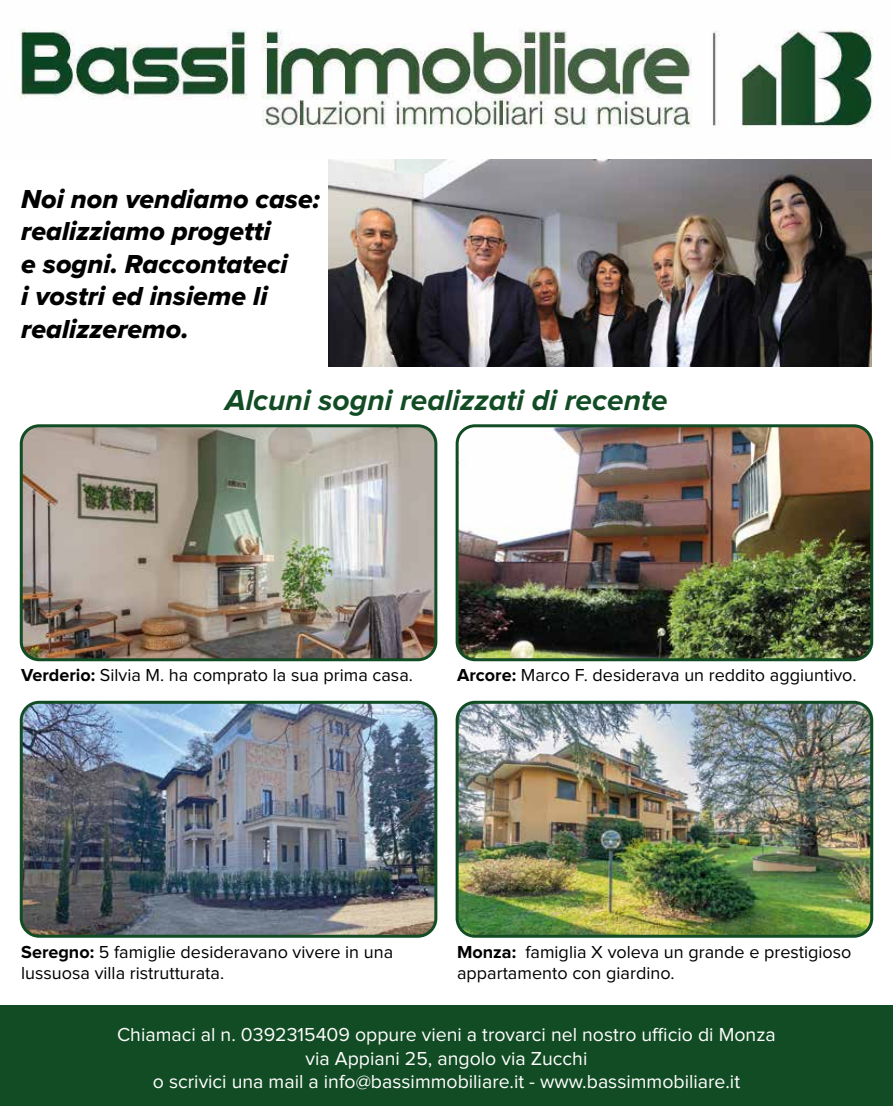
<style>
.page{position:relative;width:893px;height:1106px;background:#fff}
.page>*{position:absolute;margin:0;border:0;box-sizing:border-box;transform-origin:0 0}
.t1{font:italic 700 30px "Proxima Nova";color:#124c24}
.t2{font:27px/32.4px "Proxima Nova Extrabld It";color:#000}
.t3{font:19.5px/23.4px "Proxima Nova";color:#fff;text-align:center}
.t4{font:18px/21.6px "Proxima Nova";color:#000}
.s1{font-weight:700}
</style>
<div class="page">
<img style="left:21px;top:704px;width:415px;height:232px">
<div style="left:20px;top:700px;width:417px;height:237px;border:3px solid #124c24;border-radius:18px"></div>
<img style="left:21px;top:428px;width:415px;height:231px">
<div style="left:20px;top:424px;width:417px;height:237px;border:3px solid #124c24;border-radius:18px"></div>
<img style="left:457px;top:704px;width:415px;height:232px">
<div style="left:456px;top:700px;width:417px;height:237px;border:3px solid #124c24;border-radius:18px"></div>
<img style="left:457px;top:428px;width:415px;height:231px">
<div style="left:456px;top:424px;width:417px;height:237px;border:3px solid #124c24;border-radius:18px"></div>
<img style="left:329px;top:159px;width:543px;height:207px">
<img style="left:19px;top:29px;width:854px;height:99px">
<div style="left:0;top:1005px;width:893px;height:101px;background:#124c24"></div>
<h2 class="t2" style="left:21px;top:182px;width:300px">Noi non vendiamo case: realizziamo progetti<br>e sogni. Raccontateci<br>i vostri ed insieme li realizzeremo.</h2>
<h1 class="t1" style="left:225px;top:383px;width:444px">Alcuni sogni realizzati di recente</h1>
<p class="t4" style="left:21px;top:665px;width:393px"><span class="s1">Verderio:</span> Silvia M. ha comprato la sua prima casa.</p>
<p class="t4" style="left:457px;top:665px;width:401px"><span class="s1">Arcore:</span> Marco F. desiderava un reddito aggiuntivo.</p>
<p class="t4" style="left:21px;top:941px;width:373px"><span class="s1">Seregno:</span> 5 famiglie desideravano vivere in una lussuosa villa ristrutturata.</p>
<p class="t4" style="left:457px;top:941px;width:396px"><span class="s1">Monza:</span> famiglia X voleva un grande e prestigioso appartamento con giardino.</p>
<p class="t3" style="left:117px;top:1023px;width:660px">Chiamaci al n. 0392315409 oppure vieni a trovarci nel nostro ufficio di Monza via Appiani 25, angolo via Zucchi<br>o scrivici una mail a info@bassimmobiliare.it - www.bassimmobiliare.it</p>
</div>
